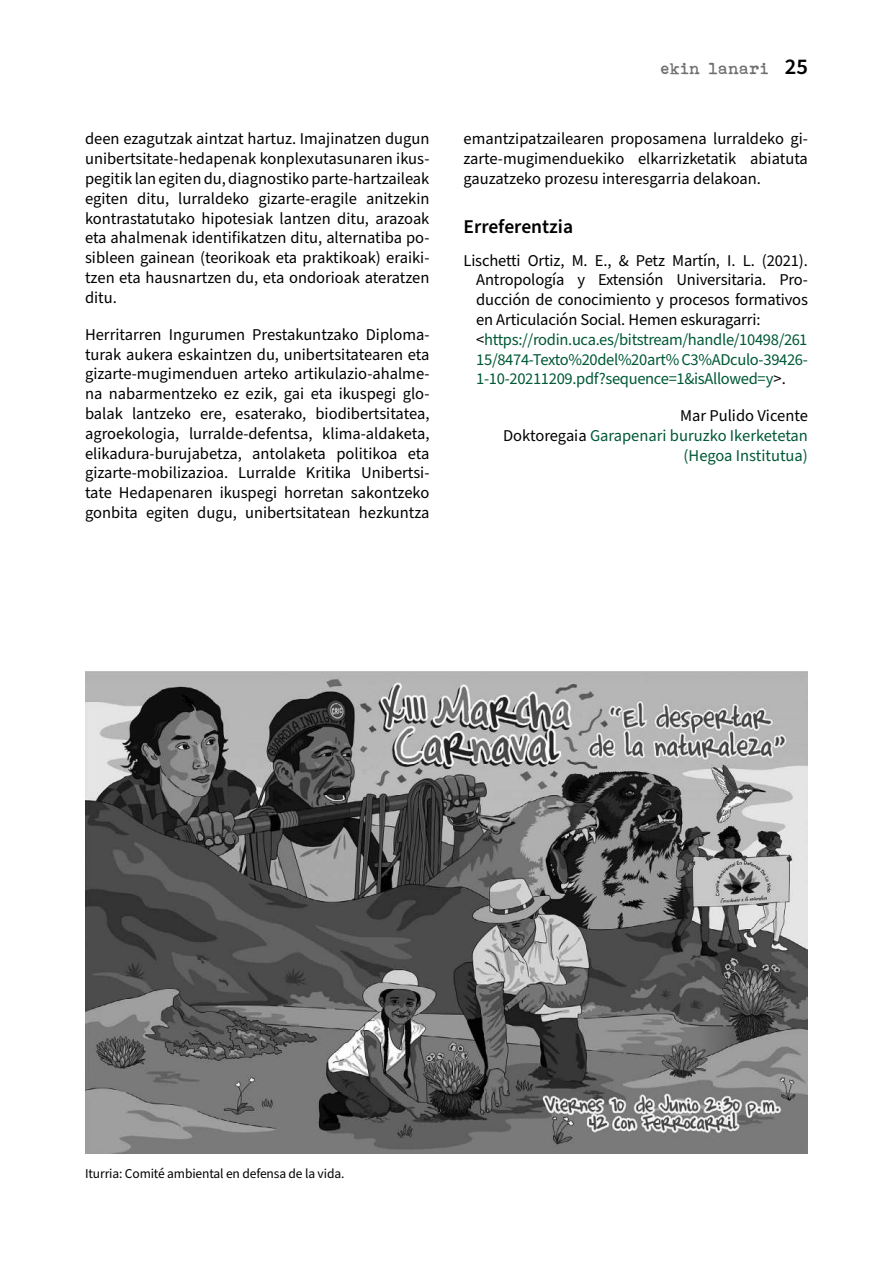
<style>
.page{position:relative;width:893px;height:1263px;background:#fff}
.page>*{position:absolute;margin:0;border:0;box-sizing:border-box;transform-origin:0 0}
.t1{font:600 19.5px "Source Sans Pro";color:#000}
.t2{font:16.5px/19.8px "Source Sans Pro";letter-spacing:-.01em;color:#000;text-align:justify}
.t3{font:16.5px/19.8px "Source Sans Pro";color:#005937;text-align:right}
.t4{font:16.5px "Bohemian typewriter";color:#706f6f}
.t5{font:13.5px "Source Sans Pro";letter-spacing:-.01em;color:#000}
.s1{font-family:"Source Sans Pro";font-weight:600;font-size:22.5px;color:#000}
.s2{color:#005937}
.s3{color:#000}
</style>
<div class="page">
<img style="left:85px;top:671px;width:723px;height:482px">
<p class="t2" style="left:85px;top:130px;width:346px">deen ezagutzak aintzat hartuz. Imajinatzen dugun unibertsitate-hedapenak konplexutasunaren ikus&shy;pegitik lan egiten du, diagnostiko parte-hartzaileak egiten ditu, lurraldeko gizarte-eragile anitzekin kontrastatutako hipotesiak lantzen ditu, arazoak eta ahalmenak identifikatzen ditu, alternatiba po&shy;sibleen gainean (teorikoak eta praktikoak) eraiki&shy;tzen eta hausnartzen du, eta ondorioak ateratzen ditu.</p>
<p class="t2" style="left:85px;top:325px;width:346px">Herritarren Ingurumen Prestakuntzako Diploma&shy;turak aukera eskaintzen du, unibertsitatearen eta gizarte-mugimenduen arteko artikulazio-ahalme&shy;na nabarmentzeko ez ezik, gai eta ikuspegi glo&shy;balak lantzeko ere, esaterako, biodibertsitatea, agroekologia, lurralde-defentsa, klima-aldaketa, elikadura-burujabetza, antolaketa politikoa eta gizarte-mobilizazioa. Lurralde Kritika Unibertsi&shy;tate Hedapenaren ikuspegi horretan sakontzeko gonbita egiten dugu, unibertsitatean hezkuntza</p>
<p class="t4" style="left:661px;top:59px;width:148px">ekin lanari <span class="s1">25</span></p>
<p class="t2" style="left:463px;top:130px;width:346px">emantzipatzailearen proposamena lurraldeko gi&shy;zarte-mugimenduekiko elkarrizketatik abiatuta gauzatzeko prozesu interesgarria delakoan.</p>
<p class="t1" style="left:463px;top:213px;width:111px">Erreferentzia</p>
<p class="t2" style="left:476px;top:251px;width:333px;text-align:left;text-indent:-13px">Lischetti Ortiz, M. E., &amp; Petz Martín, I. L. (2021).<br>Antropología y Extensión Universitaria. Pro&shy;ducción de conocimiento y procesos formativos en Articulación Social. Hemen eskuragarri: &lt;<span class="s2">https://rodin.uca.es/bitstream/handle/10498/261<br>15/8474-Texto%20del%20art% C3%ADculo-39426- 1-10-20211209.pdf?sequence=1&amp;isAllowed=y</span>&gt;.</p>
<p class="t3" style="left:503px;top:406px;width:306px"><span class="s3">Mar Pulido Vicente<br>Doktoregaia</span> Garapenari buruzko Ikerketetan (Hegoa Institutua)</p>
<p class="t5" style="left:85px;top:1165px;width:261px">Iturria: Comité ambiental en defensa de la vida.</p>
</div>
